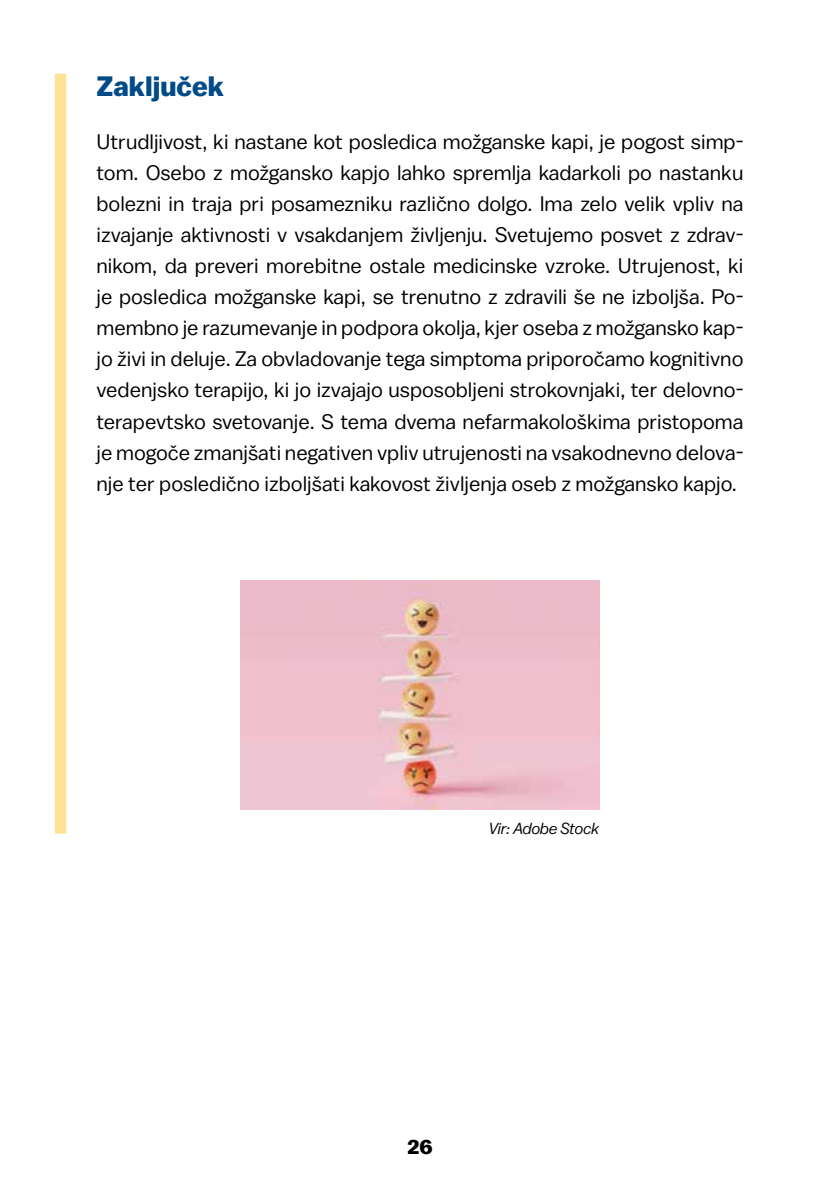
<style>
.page{position:relative;width:840px;height:1191px;background:#fff}
.page>*{position:absolute;margin:0;border:0;box-sizing:border-box;transform-origin:0 0}
.t1{font:700 28px "Balto";color:#004b88}
.t2{font:21px/31.2px "Balto";color:#000;text-align:justify}
.t3{font:700 21px "Balto";color:#000}
.t4{font:italic 16px "Balto";letter-spacing:-.02em;color:#000}
</style>
<div class="page">
<div style="left:55px;top:74px;width:11px;height:759px;background:#ffe293"></div>
<img style="left:240px;top:580px;width:359px;height:229px">
<h1 class="t1" style="left:96px;top:70px;width:129px">Zaključek</h1>
<p class="t2" style="left:96px;top:125px;width:648px">Utrudljivost, ki nastane kot posledica možganske kapi, je pogost simp&shy;tom. Osebo z možgansko kapjo lahko spremlja kadarkoli po nastanku bolezni in traja pri posamezniku različno dolgo. Ima zelo velik vpliv na izvajanje aktivnosti v vsakdanjem življenju. Svetujemo posvet z zdrav&shy;nikom, da preveri morebitne ostale medicinske vzroke. Utrujenost, ki je posledica možganske kapi, se trenutno z zdravili še ne izboljša. Po&shy;membno je razumevanje in podpora okolja, kjer oseba z možgansko kap&shy;jo živi in deluje. Za obvladovanje tega simptoma priporočamo kognitivno vedenjsko terapijo, ki jo izvajajo usposobljeni strokovnjaki, ter delovno&shy;terapevtsko svetovanje. S tema dvema nefarmakološkima pristopoma je mogoče zmanjšati negativen vpliv utrujenosti na vsakodnevno delova&shy;nje ter posledično izboljšati kakovost življenja oseb z možgansko kapjo.</p>
<p class="t4" style="left:488px;top:818px;width:112px">Vir: Adobe Stock</p>
<p class="t3" style="left:407px;top:1134px;width:26px">26</p>
</div>
